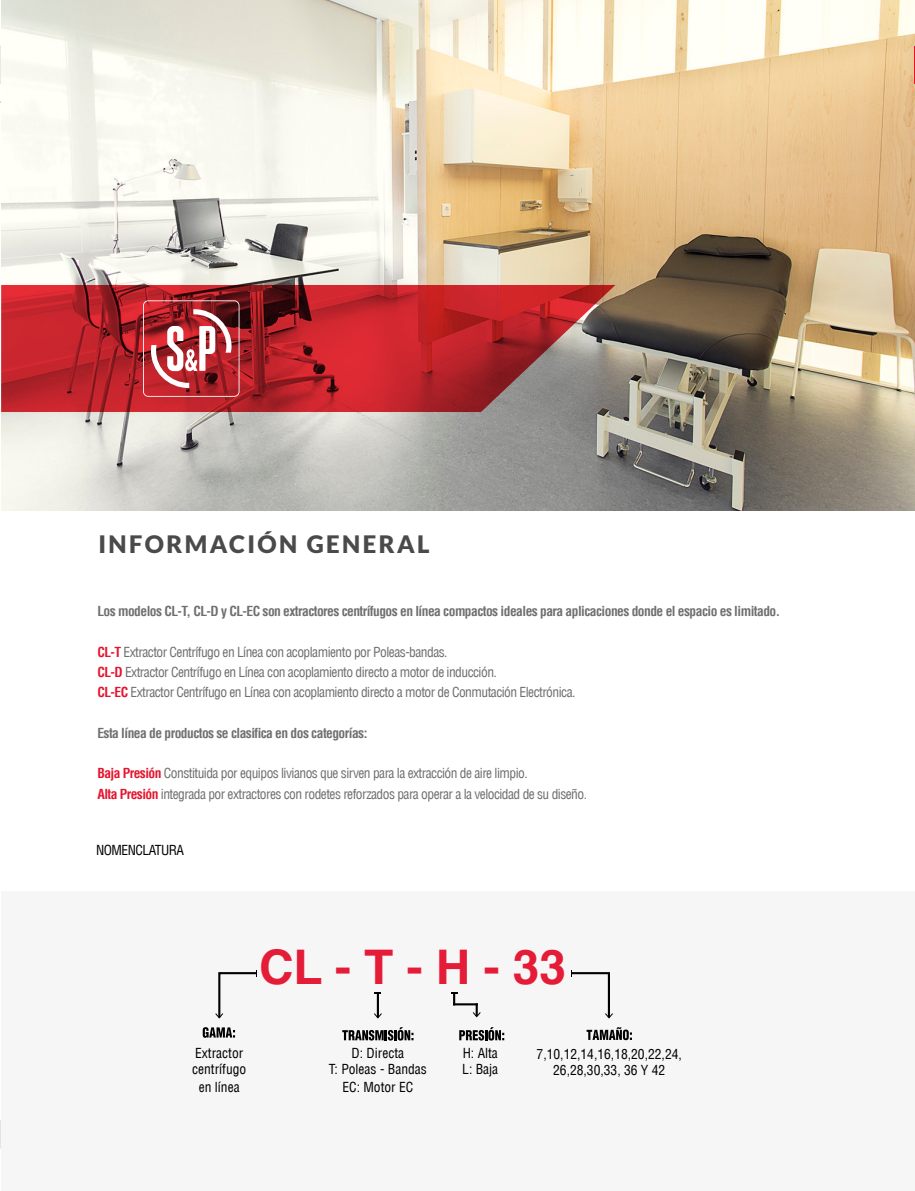
<style>
.page{position:relative;width:915px;height:1191px;background:#fff}
.page>*{position:absolute;margin:0;border:0;box-sizing:border-box;transform-origin:0 0}
.t1{font:700 47.7px "Helvetica";color:#e51c38}
.t2{font:900 24px "Lato";letter-spacing:.1em;color:#4a4a49}
.t3{font:condensed 13.5px/20.2px "Helvetica LT";letter-spacing:-.04em;color:#706f6f}
.t4{font:700 condensed 13.5px "Helvetica LT";letter-spacing:-.04em;color:#706f6f}
.t5{font:condensed 13.5px/16.8px "Helvetica LT";color:#000;text-align:center}
.t6{font:condensed 13.5px "Helvetica LT";letter-spacing:-.04em;color:#000}
.s1{font-weight:700;color:#e4142d}
</style>
<div class="page">
<svg style="left:0;top:1120px;width:1px;height:29px"></svg>
<hr style="left:0;top:101px;width:332px;height:2px;background:#d0d0d0">
<img style="left:1px;top:0;width:913px;height:510px">
<svg style="left:1px;top:285px;width:614px;height:127px;background:#b22f34"></svg>
<svg style="left:143px;top:300px;width:96px;height:96px;background:#b64f55"></svg>
<div style="left:2px;top:891px;width:912px;height:300px;background:#f6f6f6"></div>
<svg style="left:203px;top:1027px;width:32px;height:10px"></svg>
<svg style="left:342px;top:1027px;width:71px;height:13px"></svg>
<svg style="left:459px;top:1027px;width:45px;height:13px"></svg>
<svg style="left:215px;top:970px;width:42px;height:49px"></svg>
<svg style="left:571px;top:970px;width:41px;height:49px"></svg>
<hr style="left:453px;top:1003px;width:24px;height:2px;background:#000">
<svg style="left:451px;top:992px;width:6px;height:12px"></svg>
<svg style="left:472px;top:1003px;width:8px;height:14px"></svg>
<hr style="left:377px;top:992px;width:2px;height:25px;background:#000">
<svg style="left:374px;top:1013px;width:7px;height:5px"></svg>
<svg style="left:586px;top:1027px;width:45px;height:13px"></svg>
<h2 class="t2" style="left:98px;top:530px;width:332px">INFORMACIÓN GENERAL</h2>
<p class="t4" style="left:97px;top:603px;width:684px">Los modelos CL-T, CL-D y CL-EC son extractores centrífugos en línea compactos ideales para aplicaciones donde el espacio es limitado.</p>
<p class="t3" style="left:97px;top:642px;width:479px"><span class="s1">CL-T</span> Extractor Centrífugo en Línea con acoplamiento por Poleas-bandas.<br><span class="s1">CL-D</span> Extractor Centrífugo en Línea con acoplamiento directo a motor de inducción.<br><span class="s1">CL-EC</span> Extractor Centrífugo en Línea con acoplamiento directo a motor de Conmutación Electrónica.</p>
<p class="t4" style="left:97px;top:724px;width:271px">Esta línea de productos se clasifica en dos categorías:</p>
<p class="t3" style="left:97px;top:763px;width:491px"><span class="s1">Baja Presión</span> Constituida por equipos livianos que sirven para la extracción de aire limpio.<br><span class="s1">Alta Presión</span> integrada por extractores con rodetes reforzados para operar a la velocidad de su diseño.</p>
<p class="t6" style="left:96px;top:841px;width:89px">NOMENCLATURA</p>
<h1 class="t1" style="left:259px;top:929px;width:308px">CL - T - H - 33</h1>
<p class="t5" style="left:192px;top:1044px;width:55px">Extractor centrífugo en línea</p>
<p class="t5" style="left:329px;top:1044px;width:99px">D: Directa<br>T: Poleas - Bandas<br>EC: Motor EC</p>
<p class="t5" style="left:462px;top:1045px;width:37px;line-height:16.2px;text-align:left">H: Alta<br>L: Baja</p>
<p class="t5" style="left:536px;top:1045px;width:147px;line-height:16.2px">7,10,12,14,16,18,20,22,24,<br>26,28,30,33, 36 Y 42</p>
</div>
